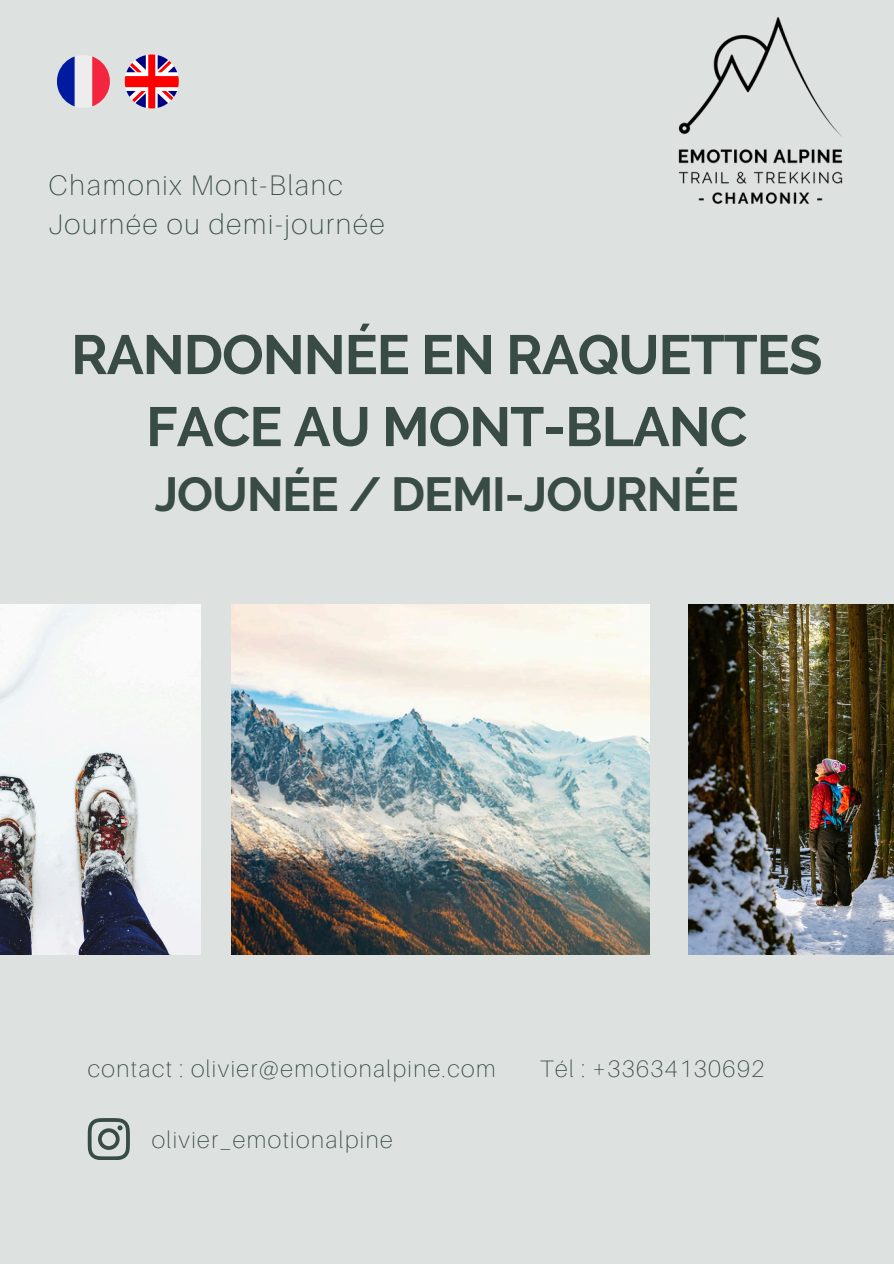
<style>
.page{position:relative;width:894px;height:1264px;background:#fff}
.page>*{position:absolute;margin:0;border:0;box-sizing:border-box;transform-origin:0 0}
.t1{font:700 55.2px/72px "Raleway";letter-spacing:-.02em;color:#384b44;text-align:center}
.t2{font:700 47.55px "Raleway";letter-spacing:-.02em;color:#384b44}
.t3{font:100 28.2px/39.3px "Aileron";letter-spacing:.065em;color:#384b44}
.t4{font:100 23.7px "Aileron";letter-spacing:.065em;color:#384b44}
</style>
<div class="page">
<div style="left:0;top:0;width:893px;height:1263px;background:#dde1e0"></div>
<img style="left:678px;top:17px;width:165px;height:187px">
<svg style="left:88px;top:1118px;width:41px;height:41px"></svg>
<svg style="left:57px;top:55px;width:53px;height:53px"></svg>
<svg style="left:125px;top:54px;width:54px;height:54px"></svg>
<img style="left:232px;top:604px;width:417px;height:350px">
<img style="left:0;top:604px;width:201px;height:350px">
<img style="left:688px;top:604px;width:205px;height:350px">
<p class="t3" style="left:48px;top:164px;width:338px">Chamonix Mont-Blanc<br>Journée ou demi-journée</p>
<p class="t1" style="left:71px;top:318px;width:752px">RANDONNÉE EN RAQUETTES<br>FACE AU MONT-BLANC</p>
<p class="t2" style="left:155px;top:466px;width:585px">JOUNÉE / DEMI-JOURNÉE</p>
<h2 class="t4" style="left:88px;top:1053px;width:409px">contact : olivier@emotionalpine.com</h2>
<h2 class="t4" style="left:539px;top:1053px;width:226px">Tél : +33634130692</h2>
<p class="t4" style="left:152px;top:1124px;width:242px">olivier_emotionalpine</p>
</div>
